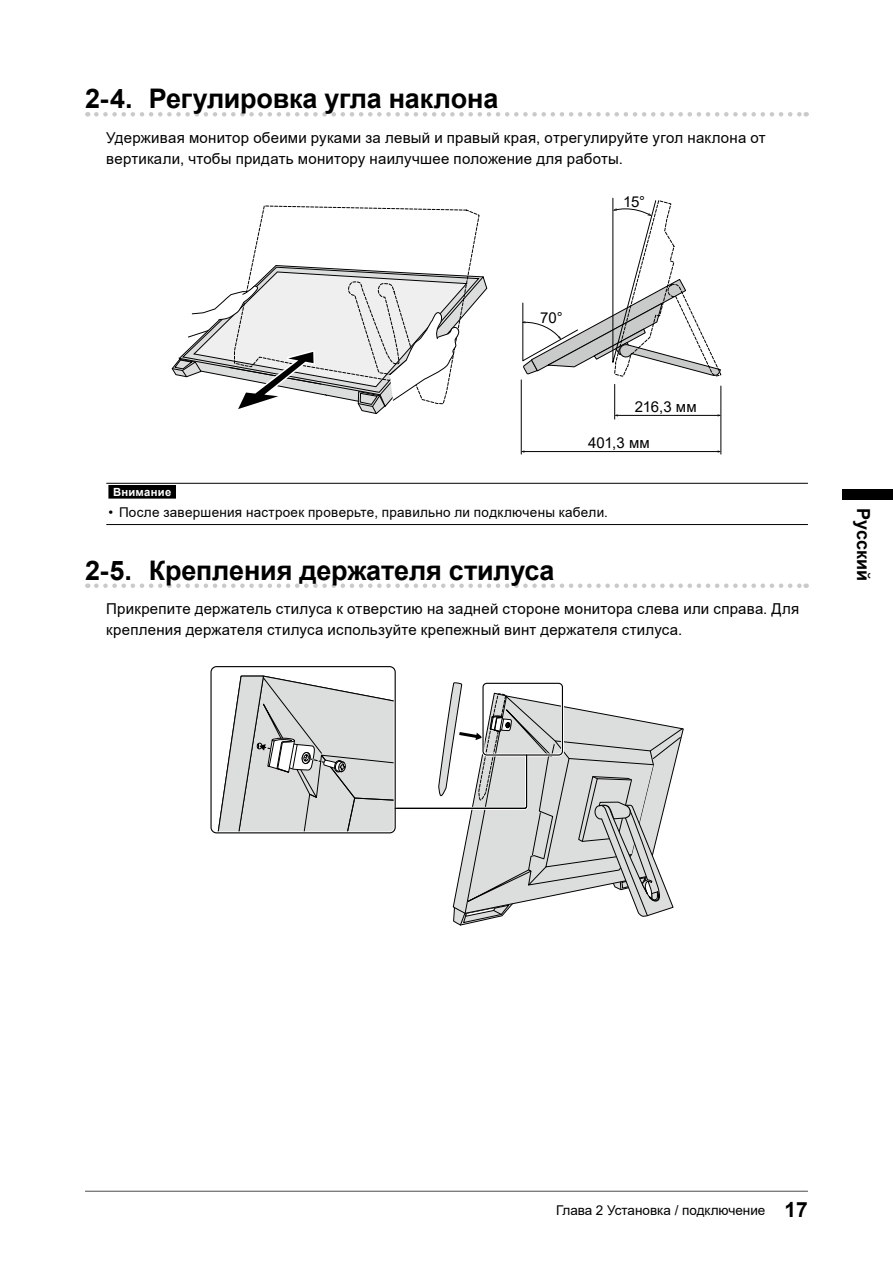
<style>
.page{position:relative;width:893px;height:1263px;background:#fff}
.page>*{position:absolute;margin:0;border:0;box-sizing:border-box;transform-origin:0 0}
.t1{font:700 27px "Arial";letter-spacing:-.01em;color:#000}
.t2{font:700 18px "Arial";color:#000}
.t3{font:15px/21px "Arial";letter-spacing:.015em;color:#000}
.t4{font:13.5px "Arial";letter-spacing:.02em;color:#000}
.t5{font:13.5px "Arial";color:#000}
.t6{font:700 11.25px "Arial";letter-spacing:.025em;color:#fff}
.s1{font-weight:700;font-size:21px}
</style>
<div class="page">
<hr style="left:85px;top:1191px;width:723px;height:1px;background:#595757">
<svg style="left:96px;top:112px;width:711px;height:5px"></svg>
<svg style="left:96px;top:583px;width:711px;height:5px"></svg>
<svg style="left:251px;top:206px;width:229px;height:59px"></svg>
<svg style="left:171px;top:265px;width:317px;height:149px"></svg>
<hr style="left:522px;top:451px;width:198px;height:1px;background:#000">
<hr style="left:721px;top:386px;width:1px;height:68px;background:#000">
<hr style="left:521px;top:380px;width:1px;height:74px;background:#000">
<hr style="left:614px;top:384px;width:1px;height:35px;background:#000">
<hr style="left:616px;top:415px;width:104px;height:1px;background:#000">
<svg style="left:522px;top:198px;width:199px;height:179px"></svg>
<hr style="left:106px;top:483px;width:702px;height:1px;background:#000">
<hr style="left:106px;top:524px;width:702px;height:1px;background:#000">
<div style="left:108px;top:485px;width:68px;height:14px;background:#000"></div>
<svg style="left:211px;top:675px;width:472px;height:251px"></svg>
<div style="left:842px;top:489px;width:51px;height:11px;background:#000"></div>
<h1 class="t1" style="left:85px;top:80px;width:415px">2-4. Регулировка угла наклона</h1>
<p class="t3" style="left:106px;top:127px;width:661px">Удерживая монитор обеими руками за левый и правый края, отрегулируйте угол наклона от вертикали, чтобы придать монитору наилучшее положение для работы.</p>
<p class="t3" style="left:623px;top:191px;width:23px">15°</p>
<p class="t3" style="left:540px;top:307px;width:24px">70°</p>
<p class="t3" style="left:635px;top:396px;width:63px">216,3 мм</p>
<p class="t3" style="left:588px;top:432px;width:63px">401,3 мм</p>
<p class="t6" style="left:113px;top:484px;width:60px">Внимание</p>
<p class="t4" style="left:108px;top:503px;width:501px">• После завершения настроек проверьте, правильно ли подключены кабели.</p>
<h1 class="t1" style="left:85px;top:551px;width:471px">2-5. Крепления держателя стилуса</h1>
<p class="t3" style="left:106px;top:598px;width:694px">Прикрепите держатель стилуса к отверстию на задней стороне монитора слева или справа. Для крепления держателя стилуса используйте крепежный винт держателя стилуса.</p>
<p class="t2" style="left:876px;top:508px;width:74px;rotate:90deg">Русский</p>
<p class="t5" style="left:556px;top:1201px;width:253px">Глава 2 Установка / подключение <span class="s1">17</span></p>
</div>
